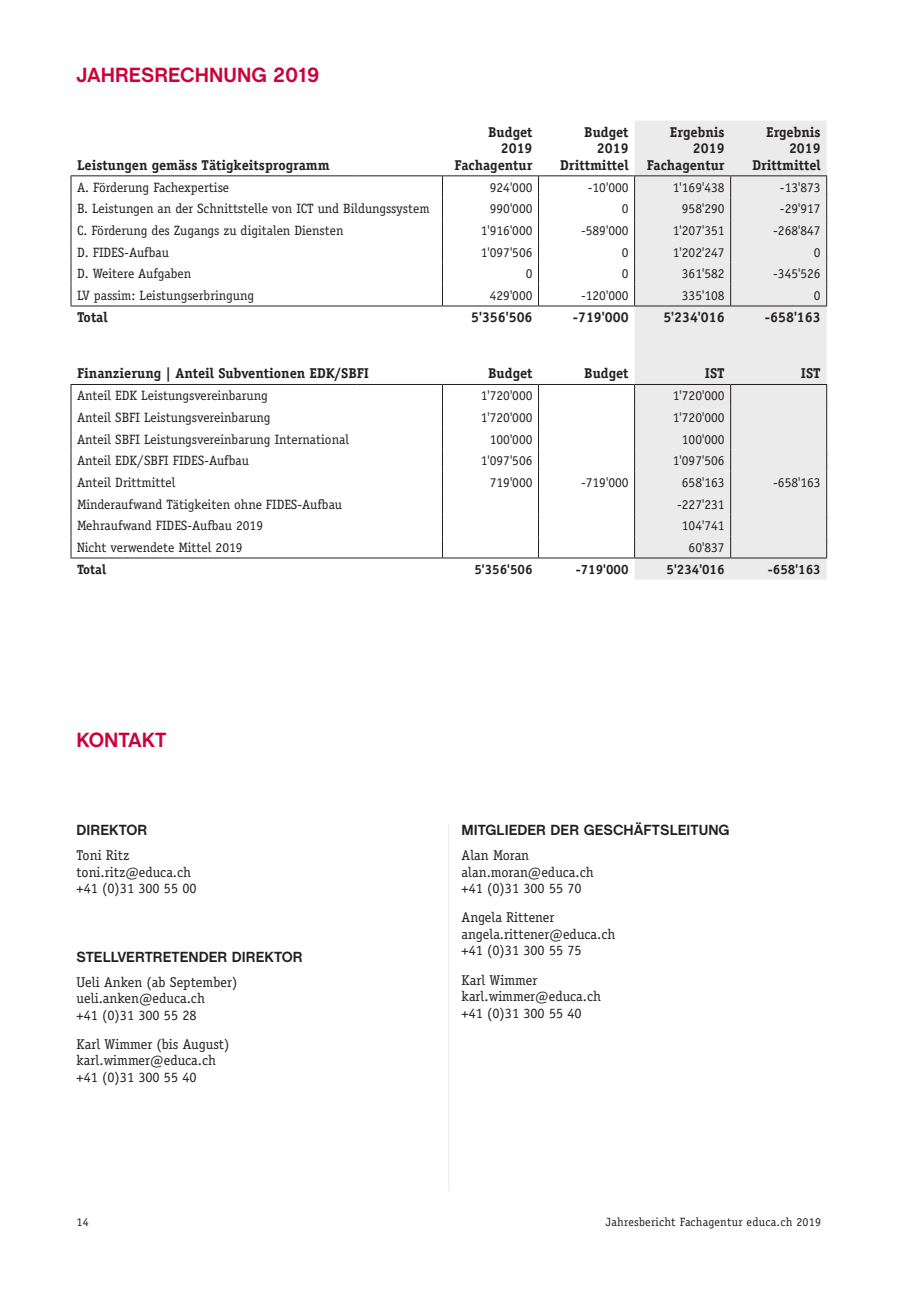
<style>
.page{position:relative;width:919px;height:1289px;background:#fff}
.page>*{position:absolute;margin:0;border:0;box-sizing:border-box;transform-origin:0 0}
.Ü1{font:700 21px "Chalet";color:#cd003a}
.Ü4{font:700 15px "Chalet";color:#231f20}
.Fliesstext{font:14.25px/16.5px "Officina Serif Std";color:#231f20}
.Jahresrechnung_Ü1{font:700 14.25px/16.5px "Officina Serif Std";color:#231f20;text-align:right}
.Jahresrechnung{font:13.5px "Officina Serif Std";color:#231f20}
.Jahresrechnung-2{font:700 13.5px "Officina Serif Std";color:#231f20}
.t1{font:12px "Officina Serif Std";letter-spacing:.02em;color:#231f20}
</style>
<div class="page">
<div style="left:634px;top:121px;width:192px;height:458px;background:#ebebeb"></div>
<hr style="left:71px;top:384px;width:286px;height:1px;background:#231f20">
<hr style="left:357px;top:384px;width:85px;height:1px;background:#231f20">
<hr style="left:442px;top:384px;width:96px;height:1px;background:#231f20">
<hr style="left:538px;top:384px;width:96px;height:1px;background:#231f20">
<hr style="left:634px;top:384px;width:96px;height:1px;background:#231f20">
<hr style="left:730px;top:384px;width:97px;height:1px;background:#231f20">
<svg style="left:71px;top:385px;width:1px;height:172px"></svg>
<svg style="left:442px;top:385px;width:1px;height:172px"></svg>
<svg style="left:538px;top:385px;width:1px;height:172px"></svg>
<svg style="left:634px;top:385px;width:1px;height:172px"></svg>
<svg style="left:730px;top:385px;width:1px;height:172px"></svg>
<svg style="left:826px;top:385px;width:1px;height:172px"></svg>
<hr style="left:71px;top:557px;width:286px;height:1px;background:#231f20">
<hr style="left:357px;top:557px;width:85px;height:1px;background:#231f20">
<hr style="left:442px;top:557px;width:96px;height:1px;background:#231f20">
<hr style="left:538px;top:557px;width:96px;height:1px;background:#231f20">
<hr style="left:634px;top:557px;width:96px;height:1px;background:#231f20">
<hr style="left:730px;top:557px;width:97px;height:1px;background:#231f20">
<hr style="left:71px;top:175px;width:286px;height:1px;background:#231f20">
<hr style="left:357px;top:175px;width:85px;height:1px;background:#231f20">
<hr style="left:442px;top:175px;width:96px;height:1px;background:#231f20">
<hr style="left:538px;top:175px;width:96px;height:1px;background:#231f20">
<hr style="left:634px;top:175px;width:96px;height:1px;background:#231f20">
<hr style="left:730px;top:175px;width:97px;height:1px;background:#231f20">
<svg style="left:71px;top:176px;width:1px;height:129px"></svg>
<svg style="left:442px;top:176px;width:1px;height:129px"></svg>
<svg style="left:538px;top:176px;width:1px;height:129px"></svg>
<svg style="left:634px;top:176px;width:1px;height:129px"></svg>
<svg style="left:730px;top:176px;width:1px;height:129px"></svg>
<svg style="left:826px;top:176px;width:1px;height:129px"></svg>
<hr style="left:71px;top:305px;width:286px;height:1px;background:#231f20">
<hr style="left:357px;top:305px;width:85px;height:1px;background:#231f20">
<hr style="left:442px;top:305px;width:96px;height:1px;background:#231f20">
<hr style="left:538px;top:305px;width:96px;height:1px;background:#231f20">
<hr style="left:634px;top:305px;width:96px;height:1px;background:#231f20">
<hr style="left:730px;top:305px;width:97px;height:1px;background:#231f20">
<hr style="left:448px;top:824px;width:1px;height:367px;background:#231f20">
<p class="Ü1" style="left:77px;top:63px;width:244px">JAHRESRECHNUNG 2019</p>
<p class="Jahresrechnung_Ü1" style="left:77px;top:157px;width:254px">Leistungen gemäss Tätigkeitsprogramm</p>
<p class="Jahresrechnung_Ü1" style="left:454px;top:124px;width:79px">Budget<br>2019<br>Fachagentur</p>
<p class="Jahresrechnung_Ü1" style="left:560px;top:124px;width:70px">Budget<br>2019<br>Drittmittel</p>
<p class="Jahresrechnung_Ü1" style="left:646px;top:124px;width:79px">Ergebnis<br>2019<br>Fachagentur</p>
<p class="Jahresrechnung_Ü1" style="left:752px;top:124px;width:70px">Ergebnis<br>2019<br>Drittmittel</p>
<p class="Jahresrechnung" style="left:77px;top:179px;width:154px">A. Förderung Fachexpertise</p>
<p class="Jahresrechnung" style="left:489px;top:179px;width:44px">924'000</p>
<p class="Jahresrechnung" style="left:587px;top:179px;width:42px">-10'000</p>
<p class="Jahresrechnung" style="left:672px;top:179px;width:53px">1'169'438</p>
<p class="Jahresrechnung" style="left:779px;top:179px;width:42px">-13'873</p>
<p class="Jahresrechnung" style="left:77px;top:201px;width:354px">B. Leistungen an der Schnittstelle von ICT und Bildungssystem</p>
<p class="Jahresrechnung" style="left:489px;top:201px;width:44px">990'000</p>
<p class="Jahresrechnung" style="left:621px;top:201px;width:8px">0</p>
<p class="Jahresrechnung" style="left:681px;top:201px;width:44px">958'290</p>
<p class="Jahresrechnung" style="left:779px;top:201px;width:42px">-29'917</p>
<p class="Jahresrechnung" style="left:77px;top:222px;width:268px">C. Förderung des Zugangs zu digitalen Diensten</p>
<p class="Jahresrechnung" style="left:480px;top:222px;width:53px">1'916'000</p>
<p class="Jahresrechnung" style="left:581px;top:222px;width:49px">-589'000</p>
<p class="Jahresrechnung" style="left:672px;top:222px;width:53px">1'207'351</p>
<p class="Jahresrechnung" style="left:773px;top:222px;width:49px">-268'847</p>
<p class="Jahresrechnung" style="left:77px;top:244px;width:93px">D. FIDES-Aufbau</p>
<p class="Jahresrechnung" style="left:480px;top:244px;width:53px">1'097'506</p>
<p class="Jahresrechnung" style="left:621px;top:244px;width:8px">0</p>
<p class="Jahresrechnung" style="left:672px;top:244px;width:53px">1'202'247</p>
<p class="Jahresrechnung" style="left:813px;top:244px;width:8px">0</p>
<p class="Jahresrechnung" style="left:77px;top:266px;width:116px">D. Weitere Aufgaben</p>
<p class="Jahresrechnung" style="left:525px;top:266px;width:8px">0</p>
<p class="Jahresrechnung" style="left:621px;top:266px;width:8px">0</p>
<p class="Jahresrechnung" style="left:681px;top:266px;width:44px">361'582</p>
<p class="Jahresrechnung" style="left:773px;top:266px;width:49px">-345'526</p>
<p class="Jahresrechnung" style="left:77px;top:287px;width:179px">LV passim: Leistungserbringung</p>
<p class="Jahresrechnung" style="left:489px;top:287px;width:44px">429'000</p>
<p class="Jahresrechnung" style="left:581px;top:287px;width:49px">-120'000</p>
<p class="Jahresrechnung" style="left:681px;top:287px;width:44px">335'108</p>
<p class="Jahresrechnung" style="left:813px;top:287px;width:8px">0</p>
<p class="Jahresrechnung_Ü1" style="left:77px;top:309px;width:32px">Total</p>
<p class="Jahresrechnung_Ü1" style="left:471px;top:309px;width:63px">5'356'506</p>
<p class="Jahresrechnung_Ü1" style="left:572px;top:309px;width:57px">-719'000</p>
<p class="Jahresrechnung_Ü1" style="left:663px;top:309px;width:63px">5'234'016</p>
<p class="Jahresrechnung_Ü1" style="left:764px;top:309px;width:57px">-658'163</p>
<p class="Jahresrechnung_Ü1" style="left:77px;top:365px;width:294px">Finanzierung | Anteil Subventionen EDK/SBFI</p>
<p class="Jahresrechnung_Ü1" style="left:488px;top:365px;width:46px">Budget</p>
<p class="Jahresrechnung_Ü1" style="left:584px;top:365px;width:46px">Budget</p>
<p class="Jahresrechnung_Ü1" style="left:704px;top:365px;width:21px">IST</p>
<p class="Jahresrechnung_Ü1" style="left:800px;top:365px;width:21px">IST</p>
<p class="Jahresrechnung" style="left:77px;top:388px;width:192px">Anteil EDK Leistungsvereinbarung</p>
<p class="Jahresrechnung" style="left:480px;top:388px;width:53px">1'720'000</p>
<p class="Jahresrechnung" style="left:672px;top:388px;width:53px">1'720'000</p>
<p class="Jahresrechnung" style="left:77px;top:409px;width:195px">Anteil SBFI Leistungsvereinbarung</p>
<p class="Jahresrechnung" style="left:480px;top:409px;width:53px">1'720'000</p>
<p class="Jahresrechnung" style="left:672px;top:409px;width:53px">1'720'000</p>
<p class="Jahresrechnung" style="left:77px;top:431px;width:274px">Anteil SBFI Leistungsvereinbarung International</p>
<p class="Jahresrechnung" style="left:489px;top:431px;width:44px">100'000</p>
<p class="Jahresrechnung" style="left:681px;top:431px;width:44px">100'000</p>
<p class="Jahresrechnung" style="left:77px;top:453px;width:173px">Anteil EDK/SBFI FIDES-Aufbau</p>
<p class="Jahresrechnung" style="left:480px;top:453px;width:53px">1'097'506</p>
<p class="Jahresrechnung" style="left:672px;top:453px;width:53px">1'097'506</p>
<p class="Jahresrechnung" style="left:77px;top:474px;width:100px">Anteil Drittmittel</p>
<p class="Jahresrechnung" style="left:489px;top:474px;width:44px">719'000</p>
<p class="Jahresrechnung" style="left:581px;top:474px;width:49px">-719'000</p>
<p class="Jahresrechnung" style="left:681px;top:474px;width:44px">658'163</p>
<p class="Jahresrechnung" style="left:773px;top:474px;width:49px">-658'163</p>
<p class="Jahresrechnung" style="left:77px;top:496px;width:267px">Minderaufwand Tätigkeiten ohne FIDES-Aufbau</p>
<p class="Jahresrechnung" style="left:677px;top:496px;width:49px">-227'231</p>
<p class="Jahresrechnung" style="left:77px;top:518px;width:188px">Mehraufwand FIDES-Aufbau 2019</p>
<p class="Jahresrechnung" style="left:681px;top:518px;width:44px">104'741</p>
<p class="Jahresrechnung" style="left:77px;top:539px;width:167px">Nicht verwendete Mittel 2019</p>
<p class="Jahresrechnung" style="left:688px;top:539px;width:38px">60'837</p>
<p class="Jahresrechnung-2" style="left:77px;top:560px;width:31px">Total</p>
<p class="Jahresrechnung-2" style="left:474px;top:560px;width:60px">5'356'506</p>
<p class="Jahresrechnung-2" style="left:575px;top:560px;width:54px">-719'000</p>
<p class="Jahresrechnung-2" style="left:666px;top:560px;width:60px">5'234'016</p>
<p class="Jahresrechnung-2" style="left:767px;top:560px;width:54px">-658'163</p>
<p class="Ü1" style="left:77px;top:727px;width:92px">KONTAKT</p>
<p class="Ü4" style="left:77px;top:821px;width:72px">DIREKTOR</p>
<p class="Fliesstext" style="left:77px;top:847px;width:122px">Toni Ritz toni.ritz@educa.ch +41 (0)31 300 55 00</p>
<p class="Ü4" style="left:77px;top:947px;width:227px">STELLVERTRETENDER DIREKTOR</p>
<p class="Fliesstext" style="left:77px;top:973px;width:162px">Ueli Anken (ab September) ueli.anken@educa.ch<br>+41 (0)31 300 55 28</p>
<p class="Fliesstext" style="left:77px;top:1035px;width:154px">Karl Wimmer (bis August) karl.wimmer@educa.ch +41 (0)31 300 55 40</p>
<p class="Ü4" style="left:461px;top:821px;width:269px">MITGLIEDER DER GESCHÄFTSLEITUNG</p>
<p class="Fliesstext" style="left:461px;top:847px;width:133px">Alan Moran alan.moran@educa.ch +41 (0)31 300 55 70</p>
<p class="Fliesstext" style="left:461px;top:909px;width:155px">Angela Rittener angela.rittener@educa.ch +41 (0)31 300 55 75</p>
<p class="Fliesstext" style="left:461px;top:971px;width:141px">Karl Wimmer karl.wimmer@educa.ch +41 (0)31 300 55 40</p>
<p class="t1" style="left:77px;top:1214px;width:14px">14</p>
<p class="t1" style="left:605px;top:1214px;width:217px">Jahresbericht Fachagentur educa.ch 2019</p>
</div>
